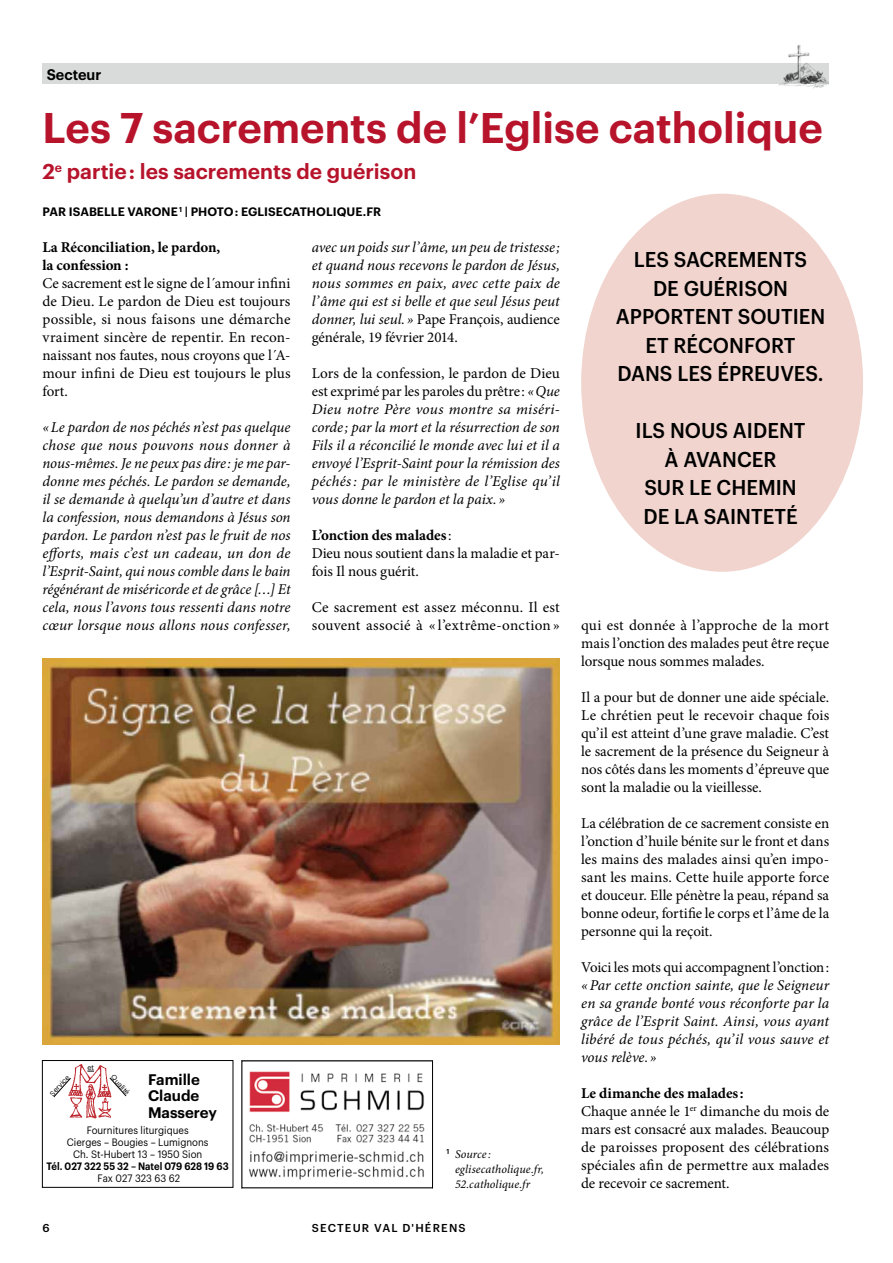
<style>
.page{position:relative;width:893px;height:1263px;background:#fff}
.page>*{position:absolute;margin:0;border:0;box-sizing:border-box;transform-origin:0 0}
.t1{font:600 42px "Graphik";color:#b7142c}
.t2{font:500 21px/28.5px "Graphik";color:#000;text-align:center;scale:.95 1}
.t3{font:600 21px "Graphik";color:#b7142c}
.t4{font:15px/18px "Minion Pro";color:#000;text-align:justify}
.t5{font:italic 15px/18px "Minion Pro";letter-spacing:.005em;color:#000;text-align:justify}
.t6{font:700 15px/18px "Minion Pro";letter-spacing:-.01em;color:#000}
.t7{font:15px "Minion Pro";letter-spacing:-.02em;color:#000}
.t8{font:600 15px/16.5px "Graphik";color:#000}
.t9{font:600 15px "Graphik";color:#000;scale:.96 1}
.t10{font:600 12px "Graphik";letter-spacing:.005em;color:#000}
.t11{font:italic 12px/15px "Minion Pro";letter-spacing:.005em;color:#000}
.t12{font:500 11.25px "Graphik";letter-spacing:.105em;color:#000}
.t13{font:10.5px/12px "Graphik";color:#000;text-align:center;scale:.92 1}
.t14{font:600 10.5px "Graphik";color:#000;scale:.9 1}
.t15{font:7.2px "Graphik";color:#000}
.s1{font-style:normal}
.s2{font-weight:700}
</style>
<div class="page">
<div style="left:43px;top:64px;width:786px;height:20px;background:#d9dada"></div>
<img style="left:775px;top:45px;width:54px;height:44px">
<img style="left:249px;top:1071px;width:176px;height:109px">
<div style="left:42px;top:1060px;width:191px;height:128px;border:1px solid #000"></div>
<img style="left:69px;top:1064px;width:43px;height:55px">
<svg style="left:53px;top:1078px;width:18px;height:19px"></svg>
<svg style="left:109px;top:1077px;width:18px;height:19px"></svg>
<img style="left:43px;top:658px;width:517px;height:386px">
<div style="left:581px;top:194px;width:282px;height:378px;background:#f0d4cd;border-radius:50%"></div>
<p class="t9" style="left:47px;top:63px;width:58px">Secteur</p>
<h1 class="t1" style="left:43px;top:95px;width:782px">Les 7 sacrements de l’Eglise catholique</h1>
<h2 class="t3" style="left:43px;top:156px;width:375px">2<sup>e</sup> partie : les sacrements de guérison</h2>
<p class="t10" style="left:43px;top:202px;width:340px">PAR ISABELLE VARONE <sup>1</sup> | PHOTO : EGLISECATHOLIQUE.FR</p>
<p class="t6" style="left:43px;top:238px;width:179px">La Réconciliation, le pardon, la confession :</p>
<p class="t4" style="left:43px;top:274px;width:250px">Ce sacrement est le signe de l´amour infini de Dieu. Le pardon de Dieu est toujours possible, si nous faisons une démarche vraiment sincère de repentir. En recon&shy;naissant nos fautes, nous croyons que l´A&shy;mour infini de Dieu est toujours le plus fort.</p>
<p class="t5" style="left:43px;top:418px;width:250px">«Le pardon de nos péchés n’est pas quelque chose que nous pouvons nous donner à nous-mêmes. Je ne peux pas dire: je me par&shy;donne mes péchés. Le pardon se demande, il se demande à quelqu’un d’autre et dans la confession, nous demandons à Jésus son pardon. Le pardon n’est pas le fruit de nos efforts, mais c’est un cadeau, un don de l’Esprit-Saint, qui nous comble dans le bain régénérant de miséricorde et de grâce […] Et cela, nous l’avons tous ressenti dans notre cœur lorsque nous allons nous confesser,</p>
<p class="t5" style="left:312px;top:238px;width:250px">avec un poids sur l’âme, un peu de tristesse; et quand nous recevons le pardon de Jésus, nous sommes en paix, avec cette paix de l’âme qui est si belle et que seul Jésus peut donner, lui seul.» <span class="s1">Pape François, audience générale, 19 février 2014.</span></p>
<p class="t5" style="left:312px;top:364px;width:250px"><span class="s1">Lors de la confession, le pardon de Dieu est exprimé par les paroles du prêtre:</span> «Que Dieu notre Père vous montre sa miséri&shy;corde ; par la mort et la résurrection de son Fils il a réconcilié le monde avec lui et il a envoyé l’Esprit-Saint pour la rémission des péchés: par le ministère de l’Eglise qu’il vous donne le pardon et la paix.»</p>
<p class="t4" style="left:312px;top:526px;width:250px;text-align:left"><span class="s2">L’onction des malades</span>:<br>Dieu nous soutient dans la maladie et par&shy;fois Il nous guérit.</p>
<p class="t4" style="left:312px;top:598px;width:250px">Ce sacrement est assez méconnu. Il est souvent associé à « l’extrême-onction »</p>
<p class="t15" style="left:87px;top:1062px;width:8px">et</p>
<p class="t8" style="left:148px;top:1070px;width:70px">Famille<br>Claude<br>Masserey</p>
<p class="t13" style="left:67px;top:1124px;width:155px">Fournitures liturgiques<br>Cierges – Bougies – Lumignons<br>Ch. St-Hubert 13 – 1950 Sion</p>
<p class="t14" style="left:47px;top:1158px;width:204px">Tél. 027 322 55 32 – Natel 079 628 19 63</p>
<p class="t13" style="left:98px;top:1172px;width:91px">Fax 027 323 63 62</p>
<p class="t15" style="left:47px;top:1091px;width:27px;rotate:-48deg">Service</p>
<p class="t15" style="left:116px;top:1072px;width:26px;rotate:48deg">Qualité</p>
<p class="t11" style="left:455px;top:1147px;width:91px;text-indent:-9px"><sup>1</sup> Source: eglisecatholique.fr,<br>52.catholique.fr</p>
<p class="t12" style="left:43px;top:1219px;width:9px">6</p>
<p class="t12" style="left:312px;top:1219px;width:155px">SECTEUR VAL D'HÉRENS</p>
<h2 class="t2" style="left:616px;top:244px;width:222px">LES SACREMENTS<br>DE GUÉRISON<br>APPORTENT SOUTIEN<br>ET RÉCONFORT<br>DANS LES ÉPREUVES.</h2>
<h2 class="t2" style="left:636px;top:415px;width:180px">ILS NOUS AIDENT<br>À AVANCER<br>SUR LE CHEMIN<br>DE LA SAINTETÉ</h2>
<p class="t4" style="left:581px;top:616px;width:250px">qui est donnée à l’approche de la mort mais l’onction des malades peut être reçue lorsque nous sommes malades.</p>
<p class="t4" style="left:581px;top:688px;width:250px">Il a pour but de donner une aide spéciale.<br>Le chrétien peut le recevoir chaque fois qu’il est atteint d’une grave maladie. C’est le sacrement de la présence du Seigneur à nos côtés dans les moments d’épreuve que sont la maladie ou la vieillesse.</p>
<p class="t4" style="left:581px;top:814px;width:250px">La célébration de ce sacrement consiste en l’onction d’huile bénite sur le front et dans les mains des malades ainsi qu’en impo&shy;sant les mains. Cette huile apporte force et douceur. Elle pénètre la peau, répand sa bonne odeur, fortifie le corps et l’âme de la personne qui la reçoit.</p>
<p class="t7" style="left:581px;top:957px;width:250px">Voici les mots qui accompagnent l’onction:</p>
<p class="t5" style="left:581px;top:976px;width:250px">«Par cette onction sainte, que le Seigneur en sa grande bonté vous réconforte par la grâce de l’Esprit Saint. Ainsi, vous ayant libéré de tous péchés, qu’il vous sauve et vous relève.»</p>
<p class="t4" style="left:581px;top:1084px;width:250px;text-align:left"><span class="s2">Le dimanche des malades:<br></span>Chaque année le 1<sup>er</sup> dimanche du mois de mars est consacré aux malades. Beaucoup de paroisses proposent des célébrations spéciales afin de permettre aux malades de recevoir ce sacrement.</p>
</div>
